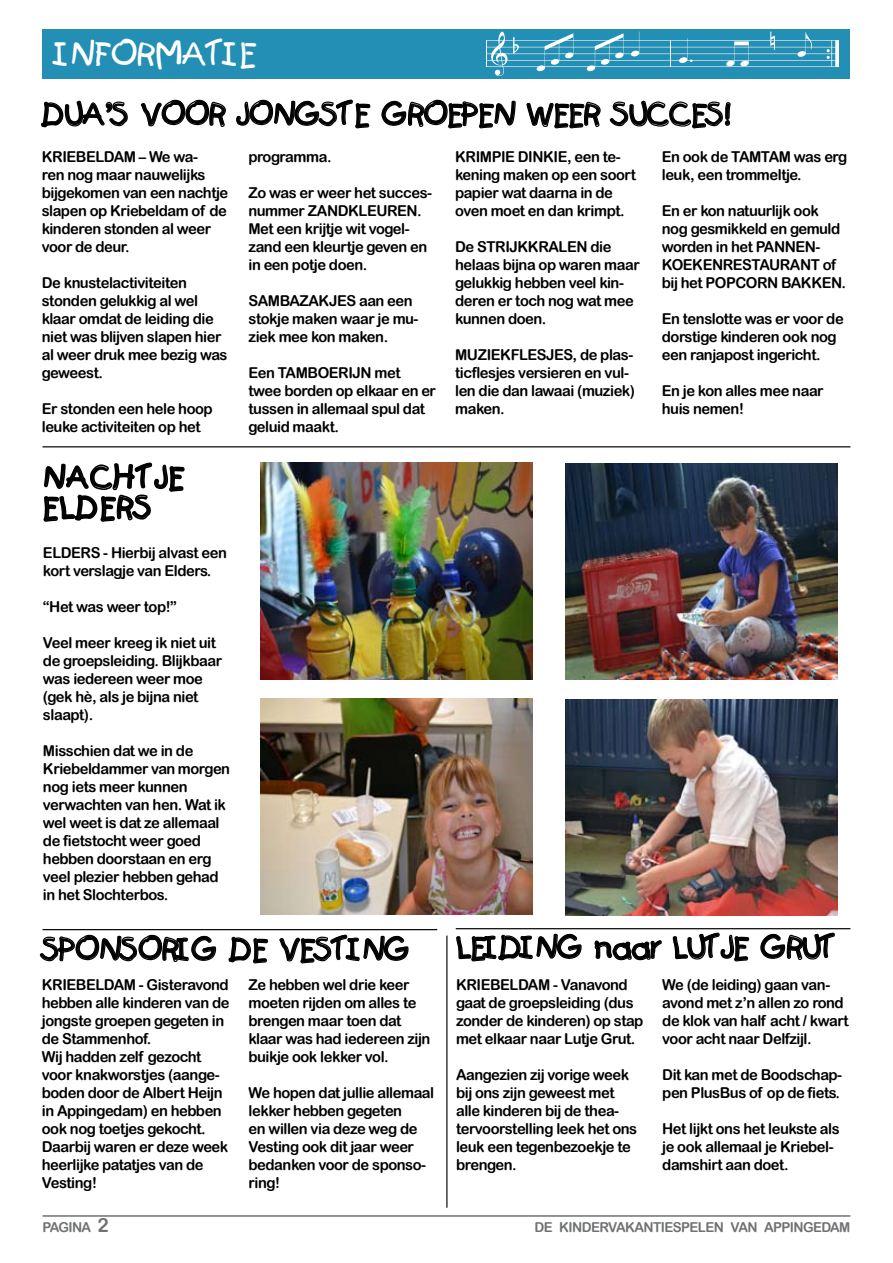
<style>
.page{position:relative;width:893px;height:1263px;background:#fff}
.page>*{position:absolute;margin:0;border:0;box-sizing:border-box;transform-origin:0 0}
.t1{font:33px "Kids Plain";letter-spacing:-.05em;color:#fff}
.t2{font:30px "Kids Plain";letter-spacing:-.05em;color:#000}
.t3{font:30px/30px "Kids Plain";color:#000}
.t4{font:15px/18px "Arial Rounded MT Bold";letter-spacing:-.03em;color:#000}
.t5{font:13.65px "Arial Rounded MT Bold";letter-spacing:-.045em;color:#707173}
.s1{font-size:19.5px}
</style>
<div class="page">
<hr style="left:43px;top:1215px;width:807px;height:2px;background:#707173">
<div style="left:43px;top:29px;width:807px;height:50px;background:#248fb4"></div>
<svg style="left:41px;top:100px;width:87px;height:28px"></svg>
<svg style="left:141px;top:99px;width:85px;height:28px"></svg>
<svg style="left:236px;top:99px;width:135px;height:30px"></svg>
<svg style="left:381px;top:99px;width:135px;height:30px"></svg>
<svg style="left:526px;top:101px;width:75px;height:28px"></svg>
<svg style="left:609px;top:100px;width:122px;height:29px"></svg>
<svg style="left:39px;top:934px;width:178px;height:28px"></svg>
<svg style="left:228px;top:936px;width:41px;height:28px"></svg>
<svg style="left:279px;top:934px;width:130px;height:30px"></svg>
<hr style="left:43px;top:446px;width:807px;height:1px;background:#000">
<hr style="left:43px;top:929px;width:394px;height:1px;background:#000">
<svg style="left:456px;top:933px;width:126px;height:29px"></svg>
<svg style="left:594px;top:940px;width:68px;height:21px"></svg>
<svg style="left:672px;top:915px;width:78px;height:47px"></svg>
<svg style="left:760px;top:929px;width:76px;height:31px"></svg>
<svg style="left:43px;top:446px;width:143px;height:76px"></svg>
<hr style="left:446px;top:935px;width:1px;height:273px;background:#000">
<hr style="left:456px;top:928px;width:394px;height:1px;background:#000">
<svg style="left:797px;top:32px;width:15px;height:25px"></svg>
<svg style="left:631px;top:32px;width:8px;height:25px"></svg>
<svg style="left:770px;top:32px;width:5px;height:18px"></svg>
<svg style="left:726px;top:41px;width:23px;height:25px"></svg>
<svg style="left:586px;top:33px;width:37px;height:39px"></svg>
<svg style="left:536px;top:33px;width:37px;height:39px"></svg>
<svg style="left:679px;top:38px;width:14px;height:25px"></svg>
<hr style="left:487px;top:40px;width:352px;height:1px;background:#fff">
<hr style="left:487px;top:54px;width:352px;height:1px;background:#fff">
<hr style="left:487px;top:47px;width:352px;height:1px;background:#fff">
<hr style="left:487px;top:60px;width:352px;height:1px;background:#fff">
<hr style="left:487px;top:66px;width:352px;height:1px;background:#fff">
<svg style="left:486px;top:32px;width:21px;height:44px"></svg>
<svg style="left:670px;top:41px;width:1px;height:25px"></svg>
<svg style="left:827px;top:40px;width:12px;height:27px"></svg>
<svg style="left:513px;top:37px;width:6px;height:17px"></svg>
<img style="left:261px;top:698px;width:272px;height:217px">
<img style="left:261px;top:463px;width:272px;height:216px">
<img style="left:565px;top:699px;width:272px;height:216px">
<img style="left:565px;top:463px;width:272px;height:217px">
<h1 class="t1" style="left:55px;top:33px;width:204px">INFORMATIE</h1>
<h2 class="t2" style="left:42px;top:96px;width:690px">DUA’S VOOR JONGSTE GROEPEN WEER SUCCES!</h2>
<p class="t4" style="left:42px;top:147px;width:188px">KRIEBELDAM – We wa-<br>ren nog maar nauwelijks bijgekomen van een nachtje slapen op Kriebeldam of de kinderen stonden al weer voor de deur.</p>
<p class="t4" style="left:42px;top:273px;width:187px">De knustelactiviteiten stonden gelukkig al wel klaar omdat de leiding die niet was blijven slapen hier al weer druk mee bezig was geweest.</p>
<p class="t4" style="left:42px;top:399px;width:173px">Er stonden een hele hoop leuke activiteiten op het</p>
<h2 class="t3" style="left:43px;top:463px;width:144px">NACHTJE<br>ELDERS</h2>
<p class="t4" style="left:43px;top:543px;width:186px">ELDERS - Hierbij alvast een kort verslagje van Elders.</p>
<p class="t4" style="left:43px;top:597px;width:135px">“Het was weer top!”</p>
<p class="t4" style="left:43px;top:633px;width:181px">Veel meer kreeg ik niet uit de groepsleiding. Blijkbaar was iedereen weer moe (gek hè, als je bijna niet slaapt).</p>
<p class="t4" style="left:43px;top:741px;width:189px">Misschien dat we in de<br>Kriebeldammer van morgen nog iets meer kunnen verwachten van hen. Wat ik wel weet is dat ze allemaal de fietstocht weer goed hebben doorstaan en erg veel plezier hebben gehad in het Slochterbos.</p>
<p class="t4" style="left:248px;top:147px;width:85px">programma.</p>
<p class="t4" style="left:248px;top:183px;width:185px">Zo was er weer het succes&shy;nummer ZANDKLEUREN.<br>Met een krijtje wit vogel&shy;zand een kleurtje geven en in een potje doen.</p>
<p class="t4" style="left:248px;top:291px;width:171px">SAMBAZAKJES aan een stokje maken waar je mu&shy;ziek mee kon maken.</p>
<p class="t4" style="left:248px;top:363px;width:189px">Een TAMBOERIJN met twee borden op elkaar en er tussen in allemaal spul dat geluid maakt.</p>
<h2 class="t2" style="left:42px;top:931px;width:371px">SPONSORIG DE VESTING</h2>
<p class="t4" style="left:42px;top:975px;width:189px">KRIEBELDAM - Gisteravond hebben alle kinderen van de jongste groepen gegeten in de Stammenhof.<br>Wij hadden zelf gezocht voor knakworstjes (aange&shy;boden door de Albert Heijn in Appingedam) en hebben ook nog toetjes gekocht.<br>Daarbij waren er deze week heerlijke patatjes van de<br>Vesting!</p>
<p class="t4" style="left:249px;top:975px;width:183px">Ze hebben wel drie keer moeten rijden om alles te brengen maar toen dat klaar was had iedereen zijn buikje ook lekker vol.</p>
<p class="t4" style="left:249px;top:1083px;width:187px">We hopen dat jullie allemaal lekker hebben gegeten<br>en willen via deze weg de<br>Vesting ook dit jaar weer bedanken voor de sponso&shy;ring!</p>
<p class="t4" style="left:455px;top:147px;width:182px">KRIMPIE DINKIE, een te&shy;kening maken op een soort papier wat daarna in de oven moet en dan krimpt.</p>
<p class="t4" style="left:455px;top:237px;width:186px">De STRIJKKRALEN die helaas bijna op waren maar gelukkig hebben veel kin&shy;deren er toch nog wat mee kunnen doen.</p>
<p class="t4" style="left:455px;top:345px;width:181px">MUZIEKFLESJES, de plas&shy;ticflesjes versieren en vul&shy;len die dan lawaai (muziek) maken.</p>
<p class="t4" style="left:662px;top:147px;width:187px">En ook de TAMTAM was erg leuk, een trommeltje.</p>
<p class="t4" style="left:662px;top:201px;width:186px">En er kon natuurlijk ook nog gesmikkeld en gemuld worden in het PANNEN-<br>KOEKENRESTAURANT of bij het POPCORN BAKKEN.</p>
<p class="t4" style="left:662px;top:309px;width:183px">En tenslotte was er voor de dorstige kinderen ook nog een ranjapost ingericht.</p>
<p class="t4" style="left:662px;top:381px;width:163px">En je kon alles mee naar huis nemen!</p>
<h2 class="t2" style="left:456px;top:929px;width:383px">LEIDING naar LUTJE GRUT</h2>
<p class="t4" style="left:456px;top:975px;width:189px">KRIEBELDAM - Vanavond gaat de groepsleiding (dus zonder de kinderen) op stap met elkaar naar Lutje Grut.</p>
<p class="t4" style="left:456px;top:1065px;width:183px">Aangezien zij vorige week bij ons zijn geweest met alle kinderen bij de thea&shy;tervoorstelling leek het ons leuk een tegenbezoekje te brengen.</p>
<p class="t4" style="left:662px;top:975px;width:188px">We (de leiding) gaan van&shy;avond met z’n allen zo rond de klok van half acht / kwart voor acht naar Delfzijl.</p>
<p class="t4" style="left:662px;top:1065px;width:181px">Dit kan met de Boodschap&shy;pen PlusBus of op de fiets.</p>
<p class="t4" style="left:662px;top:1119px;width:179px">Het lijkt ons het leukste als je ook allemaal je Kriebel&shy;damshirt aan doet.</p>
<p class="t5" style="left:43px;top:1219px;width:68px">PAGINA <span class="s1">2</span></p>
<p class="t5" style="left:534px;top:1219px;width:318px">DE KINDERVAKANTIESPELEN VAN APPINGEDAM</p>
</div>
